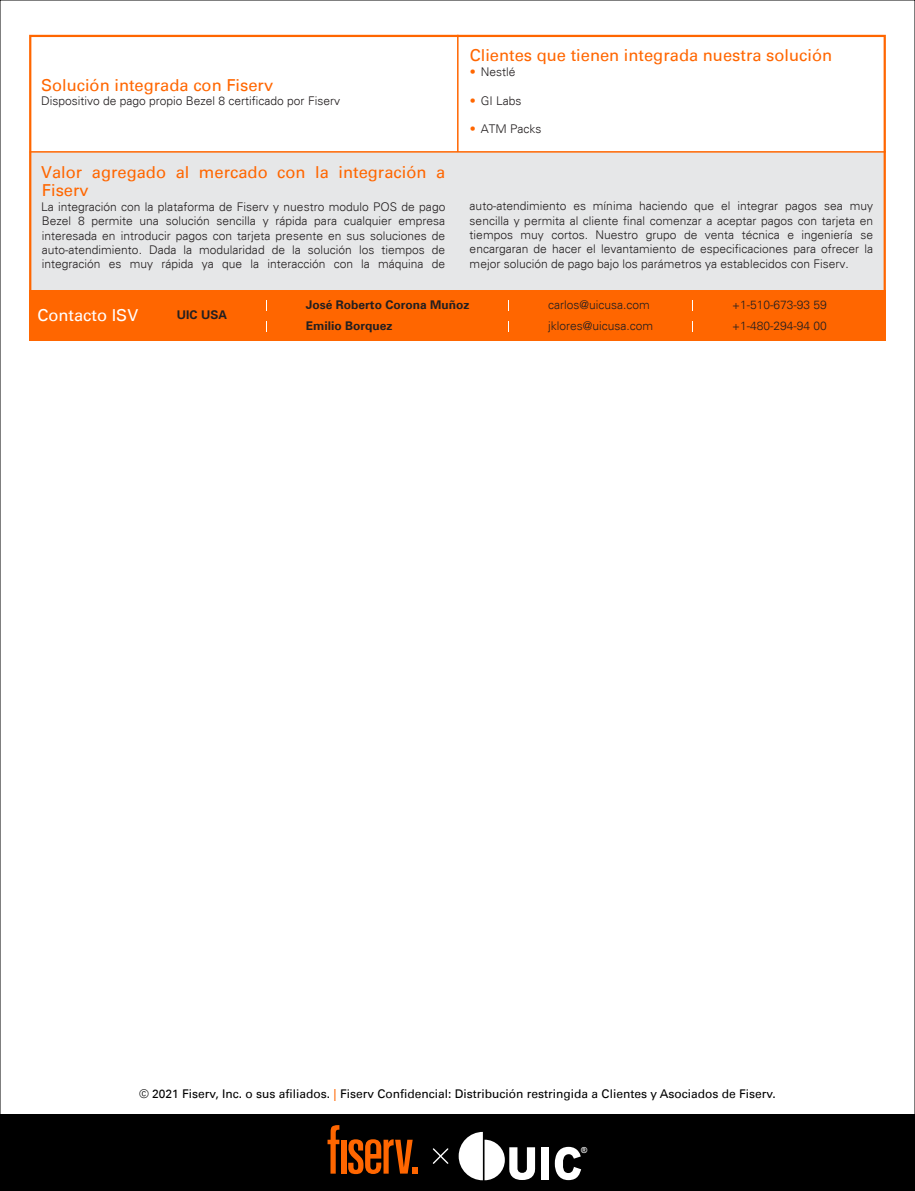
<style>
.page{position:relative;width:915px;height:1191px;background:#fff}
.page>*{position:absolute;margin:0;border:0;box-sizing:border-box;transform-origin:0 0}
.t1{font:16.5px/18px "Univers For Fiserv 55";color:#f60}
.t2{font:16.5px "Univers For Fiserv 55";color:#fff}
.t3{font:300 12px/14.4px "Univers For Fiserv 45";color:#231f20;text-align:justify}
.t4{font:12px "Univers For Fiserv 55";color:#000}
.t5{font:700 12px/21px "Univers For Fiserv 65";color:#231f20}
.t6{font:700 8.25px "Arial";color:#fff}
.s1{color:#f60}
</style>
<div class="page">
<svg style="left:29px;top:35px;width:856px;height:255px;fill:#e6e7e8"></svg>
<div style="left:0;top:1114px;width:914px;height:77px;background:#000"></div>
<svg style="left:327px;top:1125px;width:12px;height:48px"></svg>
<div style="left:341px;top:1139px;width:5px;height:34px;background:#f60"></div>
<svg style="left:348px;top:1139px;width:70px;height:35px"></svg>
<svg style="left:432px;top:1148px;width:17px;height:16px"></svg>
<svg style="left:458px;top:1131px;width:78px;height:49px"></svg>
<div style="left:541px;top:1147px;width:8px;height:32px;background:#fff"></div>
<svg style="left:554px;top:1146px;width:27px;height:34px"></svg>
<div style="left:29px;top:290px;width:856px;height:51px;background:#f60"></div>
<h1 class="t1" style="left:41px;top:76px;width:233px">Solución integrada con Fiserv</h1>
<p class="t3" style="left:41px;top:94px;width:300px">Dispositivo de pago propio Bezel 8 certificado por Fiserv</p>
<h1 class="t1" style="left:469px;top:47px;width:364px">Clientes que tienen integrada nuestra solución</h1>
<p class="t3" style="left:469px;top:64px;width:47px"><span class="s1">•</span> Nestlé</p>
<p class="t3" style="left:469px;top:93px;width:53px"><span class="s1">•</span> GI Labs</p>
<p class="t3" style="left:469px;top:122px;width:73px"><span class="s1">•</span> ATM Packs</p>
<h1 class="t1" style="left:41px;top:164px;width:405px">Valor agregado al mercado con la integración a<br>Fiserv</h1>
<p class="t3" style="left:41px;top:199px;width:405px">La integración con la plataforma de Fiserv y nuestro modulo POS de pago Bezel 8 permite una solución sencilla y rápida para cualquier empresa interesada en introducir pagos con tarjeta presente en sus soluciones de auto-atendimiento. Dada la modularidad de la solución los tiempos de integración es muy rápida ya que la interacción con la máquina de</p>
<p class="t3" style="left:469px;top:199px;width:405px">auto-atendimiento es mínima haciendo que el integrar pagos sea muy sencilla y permita al cliente final comenzar a aceptar pagos con tarjeta en tiempos muy cortos. Nuestro grupo de venta técnica e ingeniería se encargaran de hacer el levantamiento de especificaciones para ofrecer la mejor solución de pago bajo los parámetros ya establecidos con Fiserv.</p>
<h1 class="t2" style="left:37px;top:305px;width:102px">Contacto ISV</h1>
<p class="t3" style="left:548px;top:294px;width:106px;line-height:21px">carlos@uicusa.com jklores@uicusa.com</p>
<p class="t5" style="left:306px;top:294px;width:165px">José Roberto Corona Muñoz<br>Emilio Borquez</p>
<p class="t5" style="left:177px;top:305px;width:52px">UIC USA</p>
<p class="t3" style="left:732px;top:294px;width:96px;line-height:21px">+1-510-673-93 59 +1-480-294-94 00</p>
<p class="t4" style="left:139px;top:1086px;width:638px">© 2021 Fiserv, Inc. o sus afiliados. <span class="s1">|</span> Fiserv Confidencial: Distribución restringida a Clientes y Asociados de Fiserv.</p>
<p class="t6" style="left:581px;top:1145px;width:8px">®</p>
</div>
